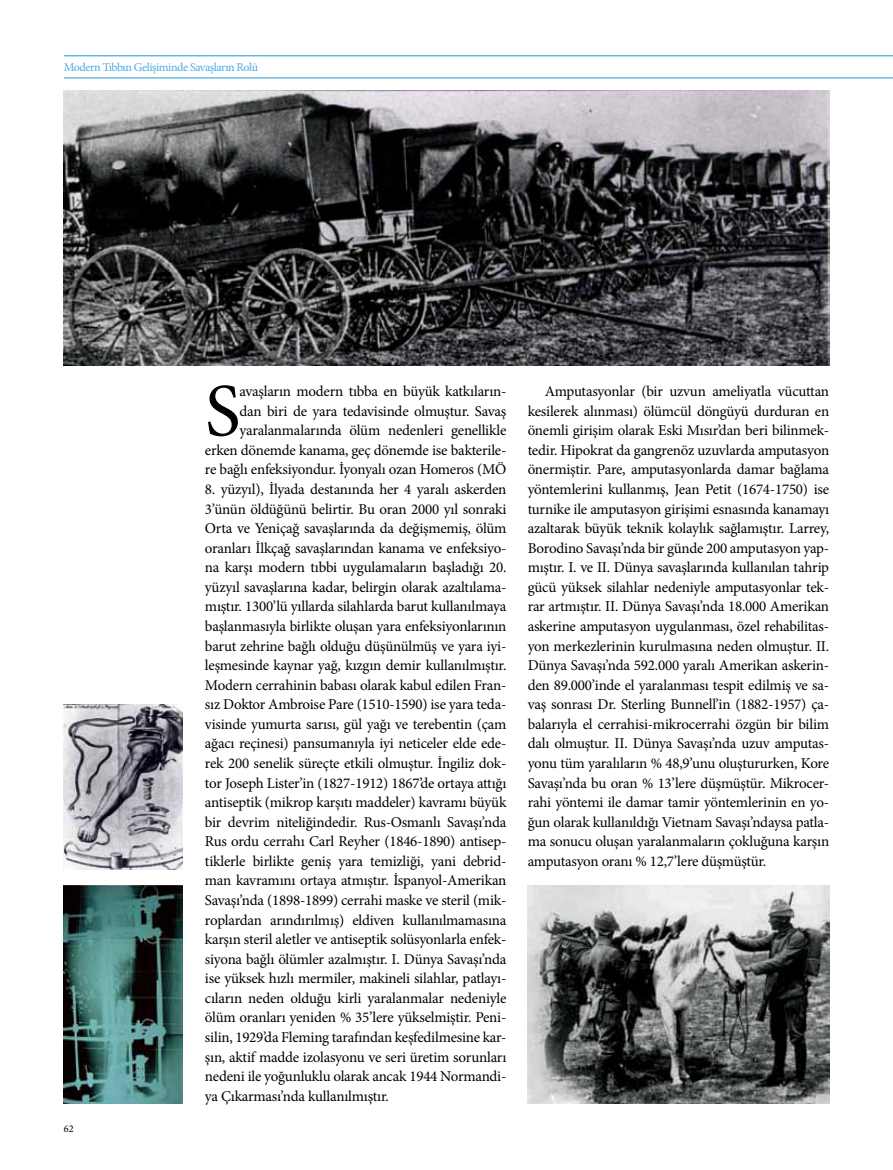
<style>
.page{position:relative;width:893px;height:1170px;background:#fff}
.page>*{position:absolute;margin:0;border:0;box-sizing:border-box;transform-origin:0 0}
.t1{font:75.15px "Minion Pro";color:#000}
.t2{font:15px/19.5px "Minion Pro";letter-spacing:-.015em;color:#000;text-align:justify}
.t3{font:12px "Minion Pro";letter-spacing:-.035em;color:#4aace1}
.t4{font:10.35px "Minion Pro";color:#000}
</style>
<div class="page">
<hr style="left:64px;top:78px;width:829px;height:1px;background:#1c9ad6">
<hr style="left:64px;top:56px;width:829px;height:1px;background:#1c9ad6">
<img style="left:64px;top:704px;width:119px;height:165px">
<img style="left:64px;top:885px;width:119px;height:218px">
<img style="left:528px;top:885px;width:301px;height:218px">
<img style="left:64px;top:91px;width:765px;height:275px">
<p class="t3" style="left:64px;top:59px;width:196px">Modern Tıbbın Gelişiminde Savaşların Rolü</p>
<p class="t4" style="left:64px;top:1121px;width:11px">62</p>
<h1 class="t1" style="left:205px;top:361px;width:37px">S</h1>
<p class="t2" style="left:205px;top:381px;width:303px;text-align:right">avaşların modern tıbba en büyük katkıların-<br>dan biri de yara tedavisinde olmuştur. Savaş yaralanmalarında ölüm nedenleri genellikle erken dönemde kanama, geç dönemde ise bakterile&shy;re bağlı enfeksiyondur. İyonyalı ozan Homeros (MÖ</p>
<p class="t2" style="left:205px;top:479px;width:303px">8. yüzyıl), İlyada destanında her 4 yaralı askerden 3’ünün öldüğünü belirtir. Bu oran 2000 yıl sonraki Orta ve Yeniçağ savaşlarında da değişmemiş, ölüm oranları İlkçağ savaşlarından kanama ve enfeksiyo&shy;na karşı modern tıbbi uygulamaların başladığı 20. yüzyıl savaşlarına kadar, belirgin olarak azaltılama&shy;mıştır. 1300’lü yıllarda silahlarda barut kullanılmaya başlanmasıyla birlikte oluşan yara enfeksiyonlarının barut zehrine bağlı olduğu düşünülmüş ve yara iyi&shy;leşmesinde kaynar yağ, kızgın demir kullanılmıştır.<br>Modern cerrahinin babası olarak kabul edilen Fran&shy;sız Doktor Ambroise Pare (1510-1590) ise yara teda&shy;visinde yumurta sarısı, gül yağı ve terebentin (çam ağacı reçinesi) pansumanıyla iyi neticeler elde ede&shy;rek 200 senelik süreçte etkili olmuştur. İngiliz dok&shy;tor Joseph Lister’in (1827-1912) 1867’de ortaya attığı antiseptik (mikrop karşıtı maddeler) kavramı büyük bir devrim niteliğindedir. Rus-Osmanlı Savaşı’nda Rus ordu cerrahı Carl Reyher (1846-1890) antisep&shy;tiklerle birlikte geniş yara temizliği, yani debrid&shy;man kavramını ortaya atmıştır. İspanyol-Amerikan Savaşı’nda (1898-1899) cerrahi maske ve steril (mik&shy;roplardan arındırılmış) eldiven kullanılmamasına karşın steril aletler ve antiseptik solüsyonlarla enfek&shy;siyona bağlı ölümler azalmıştır. I. Dünya Savaşı’nda ise yüksek hızlı mermiler, makineli silahlar, patlayı&shy;cıların neden olduğu kirli yaralanmalar nedeniyle ölüm oranları yeniden % 35’lere yükselmiştir. Peni&shy;silin, 1929’da Fleming tarafından keşfedilmesine kar&shy;şın, aktif madde izolasyonu ve seri üretim sorunları nedeni ile yoğunluklu olarak ancak 1944 Normandi&shy;ya Çıkarması’nda kullanılmıştır.</p>
<p class="t2" style="left:528px;top:381px;width:303px;text-indent:17px">Amputasyonlar (bir uzvun ameliyatla vücuttan kesilerek alınması) ölümcül döngüyü durduran en önemli girişim olarak Eski Mısır’dan beri bilinmek&shy;tedir. Hipokrat da gangrenöz uzuvlarda amputasyon önermiştir. Pare, amputasyonlarda damar bağlama yöntemlerini kullanmış, Jean Petit (1674-1750) ise turnike ile amputasyon girişimi esnasında kanamayı azaltarak büyük teknik kolaylık sağlamıştır. Larrey, Borodino Savaşı’nda bir günde 200 amputasyon yap&shy;mıştır. I. ve II. Dünya savaşlarında kullanılan tahrip gücü yüksek silahlar nedeniyle amputasyonlar tek&shy;rar artmıştır. II. Dünya Savaşı’nda 18.000 Amerikan askerine amputasyon uygulanması, özel rehabilitas&shy;yon merkezlerinin kurulmasına neden olmuştur. II.<br>Dünya Savaşı’nda 592.000 yaralı Amerikan askerin&shy;den 89.000’inde el yaralanması tespit edilmiş ve sa&shy;vaş sonrası Dr. Sterling Bunnell’in (1882-1957) ça&shy;balarıyla el cerrahisi-mikrocerrahi özgün bir bilim dalı olmuştur. II. Dünya Savaşı’nda uzuv amputas&shy;yonu tüm yaralıların % 48,9’unu oluştururken, Kore Savaşı’nda bu oran % 13’lere düşmüştür. Mikrocer&shy;rahi yöntemi ile damar tamir yöntemlerinin en yo&shy;ğun olarak kullanıldığı Vietnam Savaşı’ndaysa patla&shy;ma sonucu oluşan yaralanmaların çokluğuna karşın amputasyon oranı % 12,7’lere düşmüştür.</p>
</div>
